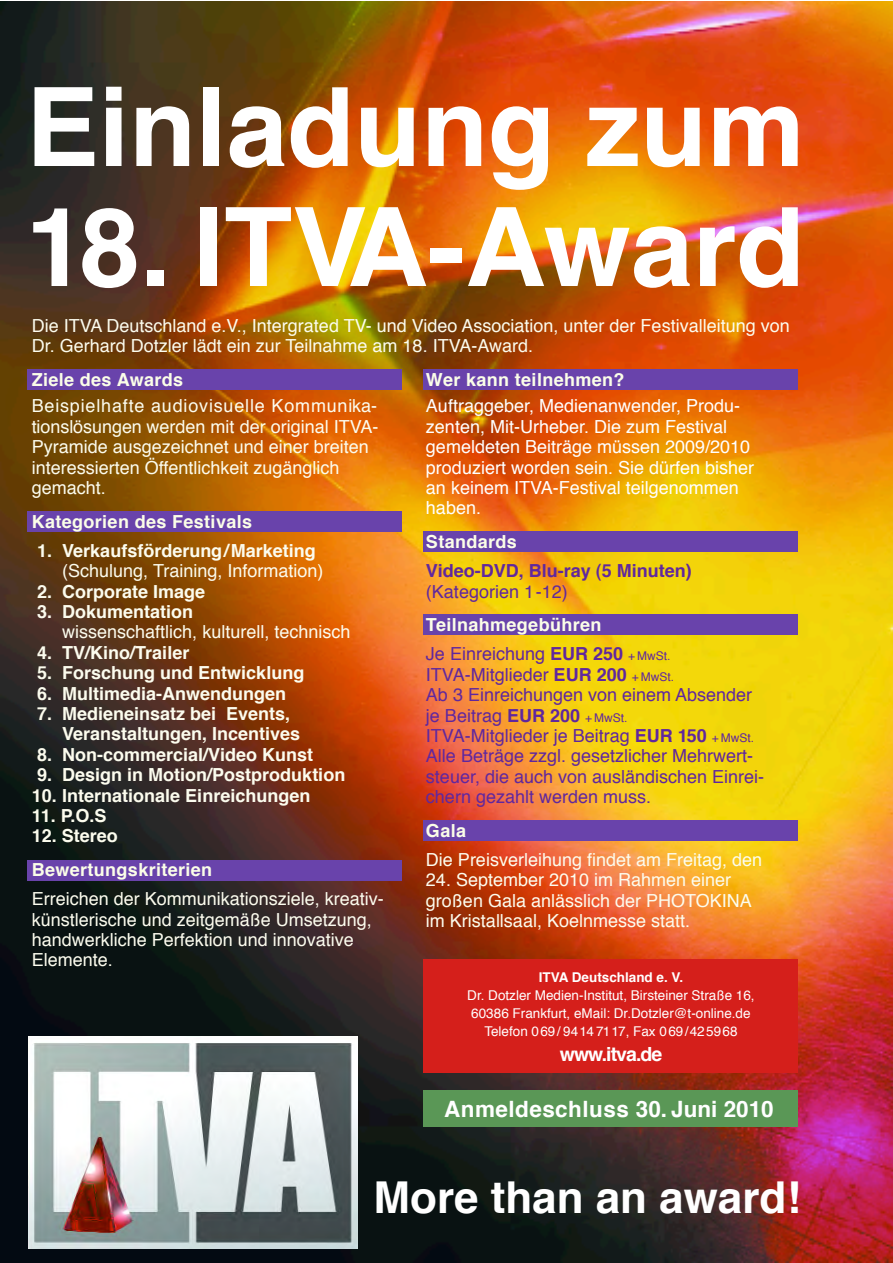
<style>
.page{position:relative;width:893px;height:1263px;background:#fff}
.page>*{position:absolute;margin:0;border:0;box-sizing:border-box;transform-origin:0 0}
.t1{font:700 109.5px "Helvetica";color:#fff}
.t2{font:700 43.95px "Helvetica";color:#fff}
.t3{font:700 22.5px "Helvetica";letter-spacing:.02em;color:#fff}
.t4{font:700 19.5px "Helvetica";letter-spacing:-.05em;color:#fff}
.t5{font:18px/20.4px "Helvetica";color:#fcfcee}
.t6{font:700 18px/20.4px "Helvetica";color:#fcfcee}
.t7{font:18px/20.4px "Helvetica";color:#60279e}
.t8{font:18px/20.4px "Helvetica";color:#fff}
.t9{font:700 18px/29px "Helvetica";letter-spacing:.02em;color:#fbfee8}
.t10{font:700 18px "Helvetica";color:#60279e}
.t11{font:13.5px/18px "Helvetica";color:#fff;text-align:center}
.t12{font:700 13.5px "Helvetica";color:#fff}
.s1{font-weight:400;color:#60279e}
.s2{color:#60279e}
.s3{font-weight:400;font-size:12px;color:#60279e}
.s4{font-weight:700}
.s5{font-size:12px}
</style>
<div class="page">
<img style="left:0;top:1px;width:893px;height:1262px">
<div style="left:424px;top:959px;width:374px;height:114px;background:#d51f1b"></div>
<img style="left:29px;top:1037px;width:328px;height:212px">
<div style="left:28px;top:369px;width:374px;height:20px;background:#6943ab"></div>
<div style="left:28px;top:511px;width:374px;height:21px;background:#6943ab"></div>
<div style="left:424px;top:369px;width:374px;height:20px;background:#6943ab"></div>
<div style="left:424px;top:820px;width:374px;height:20px;background:#6943ab"></div>
<div style="left:424px;top:1091px;width:374px;height:36px;background:#5a9756"></div>
<div style="left:424px;top:531px;width:374px;height:21px;background:#6943ab"></div>
<div style="left:424px;top:615px;width:374px;height:20px;background:#6943ab"></div>
<div style="left:28px;top:860px;width:374px;height:21px;background:#6943ab"></div>
<h1 class="t1" style="left:26px;top:82px;width:780px">Einladung zum</h1>
<h1 class="t1" style="left:26px;top:202px;width:780px">18. ITVA-Award</h1>
<p class="t5" style="left:32px;top:316px;width:759px">Die ITVA Deutschland e.V., Intergrated TV- und Video Association, unter der Festivalleitung von<br>Dr. Gerhard Dotzler lädt ein zur Teilnahme am 18. ITVA-Award.</p>
<p class="t9" style="left:426px;top:367px;width:200px">Wer kann teilnehmen?</p>
<p class="t8" style="left:426px;top:397px;width:330px">Auftraggeber, Medienanwender, Produ&shy;zenten, Mit-Urheber. Die zum Festival gemeldeten Beiträge müssen 2009/2010 produziert worden sein. Sie dürfen bisher an keinem ITVA-Festival teilgenommen haben.</p>
<p class="t9" style="left:426px;top:529px;width:92px">Standards</p>
<p class="t10" style="left:426px;top:563px;width:267px">Video-DVD, Blu-ray (5 Minuten)</p>
<p class="t7" style="left:426px;top:582px;width:143px">(Kategorien 1-12)</p>
<p class="t9" style="left:426px;top:612px;width:246px">Teilnahmegebühren<br><span class="s1">Je Einreichung</span> <span class="s2">EUR 250</span> <span class="s3">+ MwSt.</span></p>
<p class="t7" style="left:426px;top:666px;width:340px">ITVA-Mitglieder <span class="s4">EUR 200</span> <span class="s5">+ MwSt.<br></span>Ab 3 Einreichungen von einem Absender je Beitrag <span class="s4">EUR 200</span> <span class="s5">+ MwSt.<br></span>ITVA-Mitglieder je Beitrag <span class="s4">EUR 150</span> <span class="s5">+ MwSt.<br></span>Alle Beträge zzgl. gesetzlicher Mehrwert&shy;steuer, die auch von ausländischen Einrei&shy;chern gezahlt werden muss.</p>
<p class="t9" style="left:426px;top:818px;width:42px">Gala</p>
<p class="t5" style="left:426px;top:851px;width:338px">Die Preisverleihung findet am Freitag, den</p>
<p class="t5" style="left:426px;top:871px;width:327px">24. September 2010 im Rahmen einer großen Gala anlässlich der PHOTOKINA im Kristallsaal, Koelnmesse statt.</p>
<p class="t9" style="left:32px;top:367px;width:153px">Ziele des Awards</p>
<p class="t5" style="left:32px;top:397px;width:348px">Beispielhafte audiovisuelle Kommunika - tionslösungen werden mit der original ITVA-Pyramide ausge zeichnet und einer breiten interessierten Öffentlichkeit zugänglich gemacht.</p>
<p class="t9" style="left:32px;top:509px;width:222px">Kategorien des Festivals</p>
<p class="t6" style="left:37px;top:542px;width:280px">1. Verkaufsförderung/Marketing</p>
<p class="t5" style="left:62px;top:562px;width:263px">(Schulung, Training, Information)</p>
<p class="t6" style="left:37px;top:582px;width:170px">2. Corporate Image</p>
<p class="t6" style="left:37px;top:603px;width:158px">3. Dokumentation</p>
<p class="t5" style="left:62px;top:623px;width:290px">wissenschaftlich, kulturell, technisch</p>
<p class="t6" style="left:37px;top:644px;width:154px">4. TV/Kino/Trailer</p>
<p class="t6" style="left:37px;top:664px;width:269px">5. Forschung und Entwicklung</p>
<p class="t6" style="left:37px;top:684px;width:251px">6. Multimedia-Anwendungen</p>
<p class="t6" style="left:62px;top:705px;width:240px;text-indent:-25px">7. Medieneinsatz bei Events,<br>Veranstaltungen, Incentives</p>
<p class="t6" style="left:37px;top:746px;width:277px">8. Non-commercial/Video Kunst</p>
<p class="t6" style="left:37px;top:766px;width:310px">9. Design in Motion/Postproduktion</p>
<p class="t6" style="left:32px;top:786px;width:280px">10. Internationale Einreichungen</p>
<p class="t6" style="left:32px;top:807px;width:76px">11. P.O.S</p>
<p class="t6" style="left:32px;top:827px;width:88px">12. Stereo</p>
<p class="t9" style="left:32px;top:857px;width:182px">Bewertungskriterien</p>
<p class="t5" style="left:32px;top:890px;width:354px">Erreichen der Kommunikationsziele, kreativ&shy;künst lerische und zeitgemäße Umsetzung, handwerkliche Perfektion und innovative Elemente.</p>
<p class="t12" style="left:539px;top:971px;width:146px">ITVA Deutschland e. V.</p>
<p class="t11" style="left:467px;top:987px;width:289px">Dr. Dotzler Medien-Institut, Birsteiner Straße 16,<br>60386 Frankfurt, eMail: Dr.Dotzler@t-online.de<br>Telefon 069/ 9414 7117, Fax 069/425968</p>
<p class="t4" style="left:560px;top:1046px;width:104px">www.itva.de</p>
<p class="t3" style="left:444px;top:1100px;width:331px">Anmeldeschluss 30. Juni 2010</p>
<h2 class="t2" style="left:373px;top:1179px;width:429px">More than an award!</h2>
</div>
